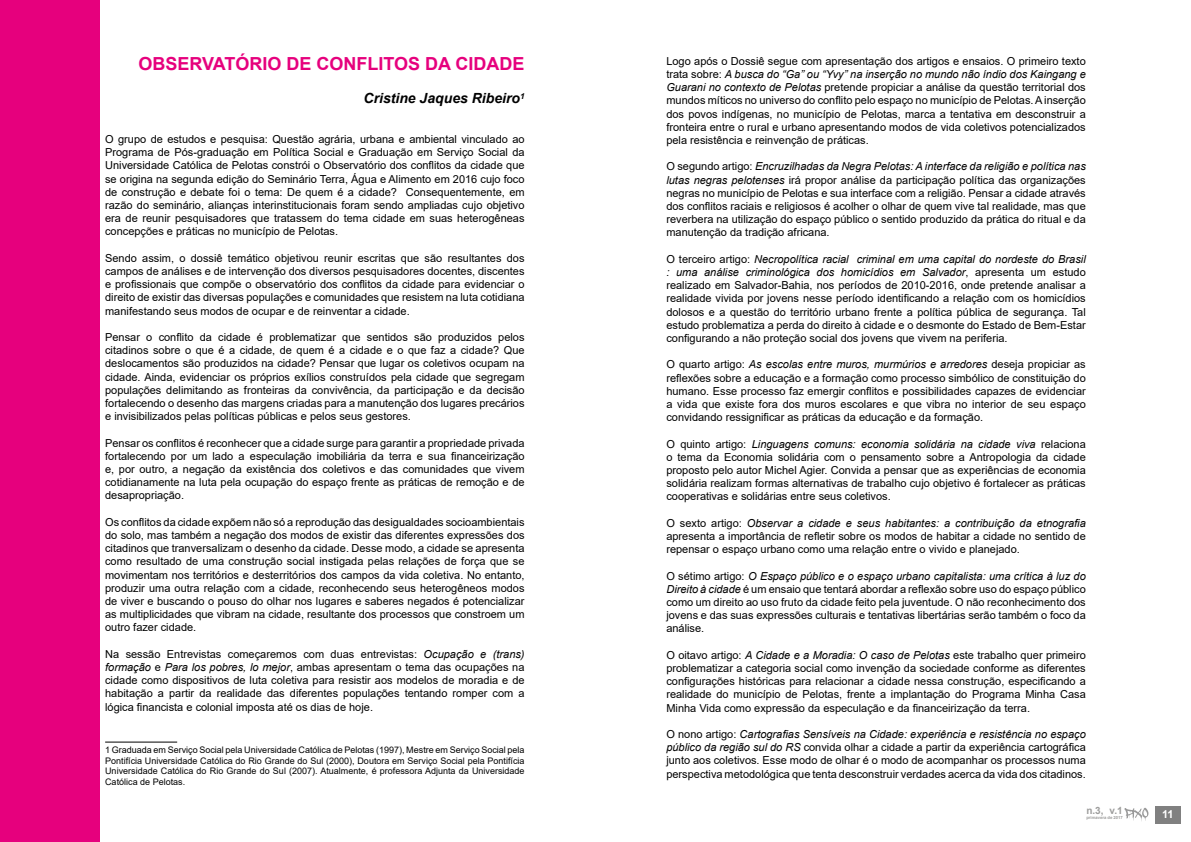
<style>
.page{position:relative;width:1191px;height:842px;background:#fff}
.page>*{position:absolute;margin:0;border:0;box-sizing:border-box;transform-origin:0 0}
.t1{font:700 18px "Arial";color:#e6007d}
.t2{font:italic 700 14px "Arial";color:#000}
.t3{font:11px/13.2px "Arial";color:#000;text-align:justify}
.t4{font:700 11px "Arial";color:#fff}
.t5{font:700 10px "Arial";color:#9d9d9c}
.t6{font:9px/10.8px "Arial";color:#000;text-align:justify}
.t7{font:700 4.2px "Arial";color:#9d9d9c}
.s1{font-style:italic}
</style>
<div class="page">
<div style="left:1155px;top:806px;width:25px;height:17px;background:#808080"></div>
<svg style="left:1124px;top:808px;width:24px;height:13px"></svg>
<hr style="left:105px;top:741px;width:72px;height:1px;background:#000">
<div style="left:0;top:0;width:99px;height:842px;background:#e6007d"></div>
<h1 class="t1" style="left:138px;top:51px;width:388px">OBSERVATÓRIO DE CONFLITOS DA CIDADE</h1>
<p class="t2" style="left:363px;top:89px;width:162px">Cristine Jaques Ribeiro<sup>1</sup></p>
<p class="t3" style="left:105px;top:132px;width:421px">O grupo de estudos e pesquisa: Questão agrária, urbana e ambiental vinculado ao Programa de Pós-graduação em Política Social e Graduação em Serviço Social da Universidade Católica de Pelotas constrói o Observatório dos conflitos da cidade que se origina na segunda edição do Seminário Terra, Água e Alimento em 2016 cujo foco de construção e debate foi o tema: De quem é a cidade? Consequentemente, em razão do seminário, alianças interinstitucionais foram sendo ampliadas cujo objetivo era de reunir pesquisadores que tratassem do tema cidade em suas heterogêneas concepções e práticas no município de Pelotas.</p>
<p class="t3" style="left:105px;top:251px;width:421px">Sendo assim, o dossiê temático objetivou reunir escritas que são resultantes dos campos de análises e de intervenção dos diversos pesquisadores docentes, discentes e profissionais que compõe o observatório dos conflitos da cidade para evidenciar o direito de existir das diversas populações e comunidades que resistem na luta cotidiana manifestando seus modos de ocupar e de reinventar a cidade.</p>
<p class="t3" style="left:105px;top:330px;width:421px">Pensar o conflito da cidade é problematizar que sentidos são produzidos pelos citadinos sobre o que é a cidade, de quem é a cidade e o que faz a cidade? Que deslocamentos são produzidos na cidade? Pensar que lugar os coletivos ocupam na cidade. Ainda, evidenciar os próprios exílios construídos pela cidade que segregam populações delimitando as fronteiras da convivência, da participação e da decisão fortalecendo o desenho das margens criadas para a manutenção dos lugares precários e invisibilizados pelas políticas públicas e pelos seus gestores.</p>
<p class="t3" style="left:105px;top:436px;width:421px">Pensar os conflitos é reconhecer que a cidade surge para garantir a propriedade privada fortalecendo por um lado a especulação imobiliária da terra e sua financeirização e, por outro, a negação da existência dos coletivos e das comunidades que vivem cotidianamente na luta pela ocupação do espaço frente as práticas de remoção e de desapropriação.</p>
<p class="t3" style="left:105px;top:515px;width:421px">Os conflitos da cidade expõem não só a reprodução das desigualdades socioambientais do solo, mas também a negação dos modos de existir das diferentes expressões dos citadinos que tranversalizam o desenho da cidade. Desse modo, a cidade se apresenta como resultado de uma construção social instigada pelas relações de força que se movimentam nos territórios e desterritórios dos campos da vida coletiva. No entanto, produzir uma outra relação com a cidade, reconhecendo seus heterogêneos modos de viver e buscando o pouso do olhar nos lugares e saberes negados é potencializar as multiplicidades que vibram na cidade, resultante dos processos que constroem um outro fazer cidade.</p>
<p class="t3" style="left:105px;top:647px;width:421px">Na sessão Entrevistas começaremos com duas entrevistas: <span class="s1">Ocupação e (trans) formação</span> e <span class="s1">Para los pobres, lo mejor</span>, ambas apresentam o tema das ocupações na cidade como dispositivos de luta coletiva para resistir aos modelos de moradia e de habitação a partir da realidade das diferentes populações tentando romper com a lógica financista e colonial imposta até os dias de hoje.</p>
<p class="t6" style="left:105px;top:744px;width:421px">1 Graduada em Serviço Social pela Universidade Católica de Pelotas (1997), Mestre em Serviço Social pela Pontifícia Universidade Católica do Rio Grande do Sul (2000), Doutora em Serviço Social pela Pontifícia Universidade Católica do Rio Grande do Sul (2007). Atualmente, é professora Adjunta da Universidade Católica de Pelotas.</p>
<p class="t3" style="left:666px;top:54px;width:421px">Logo após o Dossiê segue com apresentação dos artigos e ensaios. O primeiro texto trata sobre: <span class="s1">A busca do “Ga” ou “Yvy” na inserção no mundo não índio dos Kaingang e Guarani no contexto de Pelotas</span> pretende propiciar a análise da questão territorial dos mundos míticos no universo do conflito pelo espaço no município de Pelotas. A inserção dos povos indígenas, no município de Pelotas, marca a tentativa em desconstruir a fronteira entre o rural e urbano apresentando modos de vida coletivos potencializados pela resistência e reinvenção de práticas.</p>
<p class="t3" style="left:666px;top:160px;width:421px">O segundo artigo: <span class="s1">Encruzilhadas da Negra Pelotas: A interface da religião e política nas lutas negras pelotenses</span> irá propor análise da participação política das organizações negras no município de Pelotas e sua interface com a religião. Pensar a cidade através dos conflitos raciais e religiosos é acolher o olhar de quem vive tal realidade, mas que reverbera na utilização do espaço público o sentido produzido da prática do ritual e da manutenção da tradição africana.</p>
<p class="t3" style="left:666px;top:252px;width:421px">O terceiro artigo: <span class="s1">Necropolítica racial criminal em uma capital do nordeste do Brasil : uma análise criminológica dos homicídios em Salvador</span>, apresenta um estudo realizado em Salvador-Bahia, nos períodos de 2010-2016, onde pretende analisar a realidade vivida por jovens nesse período identificando a relação com os homicídios dolosos e a questão do território urbano frente a política pública de segurança. Tal estudo problematiza a perda do direito à cidade e o desmonte do Estado de Bem-Estar configurando a não proteção social dos jovens que vivem na periferia.</p>
<p class="t3" style="left:666px;top:358px;width:421px">O quarto artigo: <span class="s1">As escolas entre muros, murmúrios e arredores</span> deseja propiciar as reflexões sobre a educação e a formação como processo simbólico de constituição do humano. Esse processo faz emergir conflitos e possibilidades capazes de evidenciar a vida que existe fora dos muros escolares e que vibra no interior de seu espaço convidando ressignificar as práticas da educação e da formação.</p>
<p class="t3" style="left:666px;top:437px;width:421px">O quinto artigo: <span class="s1">Linguagens comuns: economia solidária na cidade viva</span> relaciona o tema da Economia solidária com o pensamento sobre a Antropologia da cidade proposto pelo autor Michel Agier. Convida a pensar que as experiências de economia solidária realizam formas alternativas de trabalho cujo objetivo é fortalecer as práticas cooperativas e solidárias entre seus coletivos.</p>
<p class="t3" style="left:666px;top:516px;width:421px">O sexto artigo: <span class="s1">Observar a cidade e seus habitantes: a contribuição da etnografia </span>apresenta a importância de refletir sobre os modos de habitar a cidade no sentido de repensar o espaço urbano como uma relação entre o vivido e planejado.</p>
<p class="t3" style="left:666px;top:569px;width:421px">O sétimo artigo: <span class="s1">O Espaço público e o espaço urbano capitalista: uma crítica à luz do Direito à cidade</span> é um ensaio que tentará abordar a reflexão sobre uso do espaço público como um direito ao uso fruto da cidade feito pela juventude. O não reconhecimento dos jovens e das suas expressões culturais e tentativas libertárias serão também o foco da análise.</p>
<p class="t3" style="left:666px;top:648px;width:421px">O oitavo artigo: <span class="s1">A Cidade e a Moradia: O caso de Pelotas</span> este trabalho quer primeiro problematizar a categoria social como invenção da sociedade conforme as diferentes configurações históricas para relacionar a cidade nessa construção, especificando a realidade do município de Pelotas, frente a implantação do Programa Minha Casa Minha Vida como expressão da especulação e da financeirização da terra.</p>
<p class="t3" style="left:666px;top:727px;width:421px">O nono artigo: <span class="s1">Cartografias Sensíveis na Cidade: experiência e resistência no espaço público da região sul do RS</span> convida olhar a cidade a partir da experiência cartográfica junto aos coletivos. Esse modo de olhar é o modo de acompanhar os processos numa perspectiva metodológica que tenta desconstruir verdades acerca da vida dos citadinos.</p>
<p class="t5" style="left:1086px;top:804px;width:38px">n.3, v.1</p>
<p class="t7" style="left:1086px;top:815px;width:38px">primavera de 2017</p>
<p class="t4" style="left:1162px;top:806px;width:13px">11</p>
</div>
